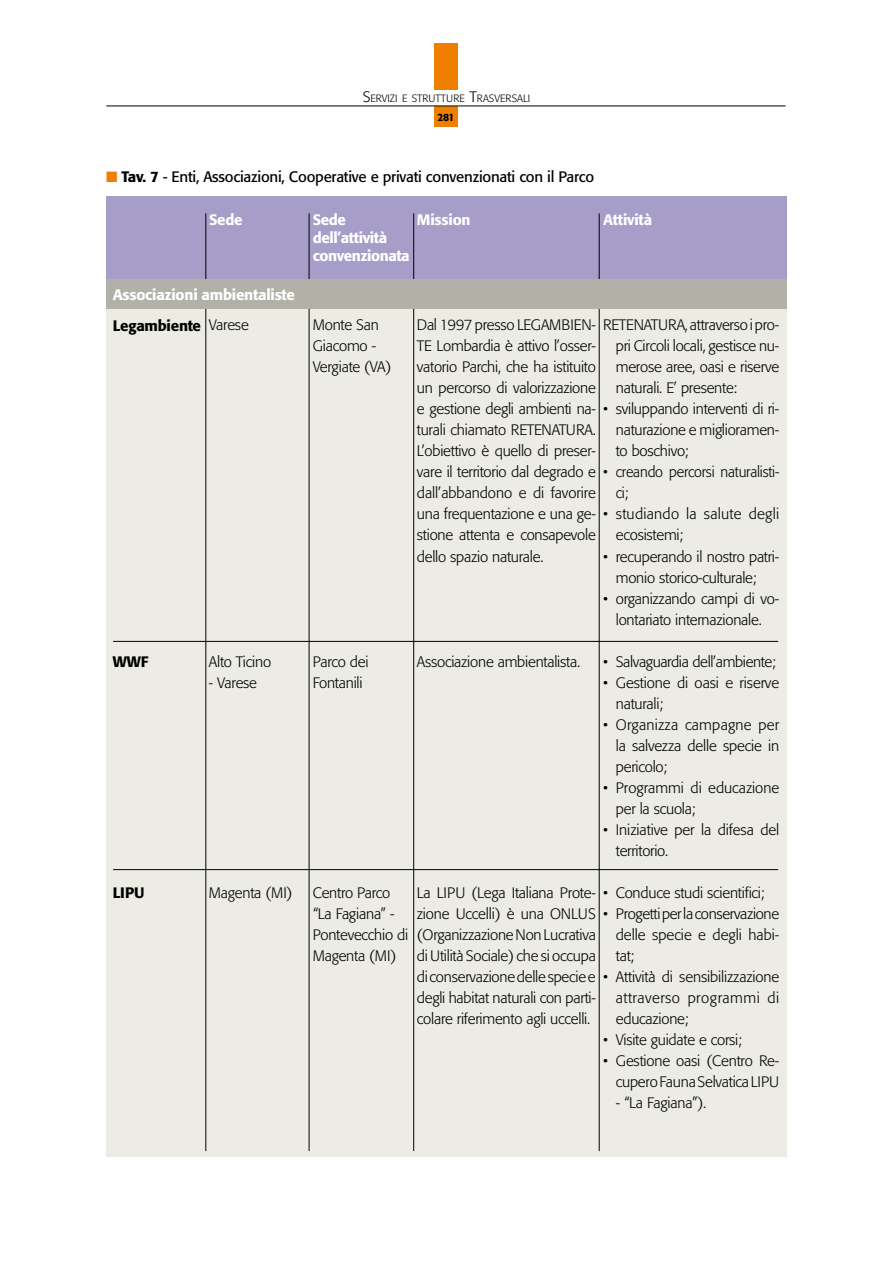
<style>
.page{position:relative;width:893px;height:1263px;background:#fff}
.page>*{position:absolute;margin:0;border:0;box-sizing:border-box;transform-origin:0 0}
.t1{font:300 15px/21px "Formata";letter-spacing:-.015em;color:#000;text-align:justify}
.t2{font:500 15px/18px "Formata";letter-spacing:-.015em;color:#fff}
.t3{font:15px "Formata";letter-spacing:-.015em;color:#000}
.t4{font:300 15px/21px "Formata";letter-spacing:.015em;color:#000}
.t5{font:300 15px/21px "Formata";letter-spacing:-.015em;color:#000;scale:.96 1}
.t6{font:500 15px "Formata";letter-spacing:-.015em;color:#000}
.t7{font:300 10.5px/19.2px "Formata";color:#000;text-align:center}
.s1{font-size:15px}
.s2{font-weight:500}
.s3{color:#ee7f00}
</style>
<div class="page">
<div style="left:434px;top:106px;width:24px;height:21px;background:#ee7f00"></div>
<hr style="left:106px;top:106px;width:679px;height:1px;background:#000">
<div style="left:434px;top:43px;width:24px;height:46px;background:#ee7f00"></div>
<div style="left:106px;top:277px;width:681px;height:880px;background:#ecece5"></div>
<div style="left:106px;top:196px;width:681px;height:83px;background:#a69dc9"></div>
<hr style="left:205px;top:213px;width:1px;height:938px;background:#000">
<hr style="left:309px;top:213px;width:1px;height:938px;background:#000">
<hr style="left:413px;top:213px;width:1px;height:938px;background:#000">
<hr style="left:599px;top:213px;width:1px;height:938px;background:#000">
<div style="left:106px;top:279px;width:681px;height:30px;background:#b2b1a8"></div>
<hr style="left:113px;top:641px;width:665px;height:1px;background:#000">
<hr style="left:113px;top:869px;width:665px;height:1px;background:#000">
<p class="t7" style="left:363px;top:89px;width:169px"><span class="s1">S</span>ERVIZI E STRUTTURE <span class="s1">T</span>RASVERSALI<br><span class="s2">281</span></p>
<p class="t3" style="left:106px;top:168px;width:490px"><span class="s3">■</span> <span class="s2">Tav. 7</span> - Enti, Associazioni, Cooperative e privati convenzionati con il Parco</p>
<p class="t2" style="left:209px;top:211px;width:35px">Sede</p>
<p class="t2" style="left:313px;top:211px;width:35px">Sede</p>
<p class="t2" style="left:417px;top:211px;width:55px">Mission</p>
<p class="t2" style="left:603px;top:211px;width:51px">Attività</p>
<p class="t2" style="left:313px;top:229px;width:98px">dell’attività convenzionata</p>
<p class="t2" style="left:113px;top:286px;width:184px">Associazioni ambientaliste</p>
<p class="t6" style="left:113px;top:317px;width:90px">Legambiente</p>
<p class="t1" style="left:209px;top:315px;width:41px">Varese</p>
<p class="t6" style="left:113px;top:653px;width:37px">WWF</p>
<p class="t1" style="left:209px;top:651px;width:64px">Alto Ticino</p>
<p class="t1" style="left:209px;top:672px;width:50px">- Varese</p>
<p class="t6" style="left:113px;top:884px;width:33px">LIPU</p>
<p class="t1" style="left:209px;top:882px;width:85px">Magenta (MI)</p>
<p class="t1" style="left:313px;top:315px;width:80px;text-align:left">Monte San<br>Giacomo -<br>Vergiate (VA)</p>
<p class="t1" style="left:313px;top:651px;width:57px">Parco dei<br>Fontanili</p>
<p class="t1" style="left:313px;top:882px;width:97px;text-align:left">Centro Parco “La Fagiana” -<br>Pontevecchio di<br>Magenta (MI)</p>
<p class="t1" style="left:417px;top:315px;width:181px">Dal 1997 presso LEGAMBIEN-TE Lombardia è attivo l’osser&shy;vatorio Parchi, che ha istituito un percorso di valorizzazione e gestione degli ambienti na&shy;turali chiamato RETENATURA.<br>L’obiettivo è quello di preser&shy;vare il territorio dal degrado e dall’abbandono e di favorire una frequentazione e una ge&shy;stione attenta e consapevole dello spazio naturale.</p>
<p class="t1" style="left:417px;top:651px;width:165px">Associazione ambientalista.</p>
<p class="t1" style="left:417px;top:882px;width:181px">La LIPU (Lega Italiana Prote&shy;zione Uccelli) è una ONLUS (Organizzazione Non Lucrativa di Utilità Sociale) che si occupa di conservazione delle specie e degli habitat naturali con parti&shy;colare riferimento agli uccelli.</p>
<p class="t1" style="left:616px;top:315px;width:165px;text-indent:-13px">RETENATURA, attraversoipro&shy;pri Circoli locali, gestisce nu&shy;merose aree, oasi e riserve naturali. E’ presente:</p>
<p class="t1" style="left:616px;top:399px;width:165px;text-indent:-13px">• sviluppando interventi di ri&shy;naturazione e miglioramen&shy;to boschivo;</p>
<p class="t5" style="left:616px;top:462px;width:172px;text-indent:-13px">• creando percorsi naturalisti&shy;ci;</p>
<p class="t4" style="left:616px;top:504px;width:165px;text-indent:-13px">• studiando la salute degli ecosistemi;</p>
<p class="t1" style="left:616px;top:546px;width:165px;text-indent:-13px">• recuperando il nostro patri&shy;monio storico-culturale;</p>
<p class="t1" style="left:603px;top:588px;width:178px;text-align:center">• organizzando campi di vo&shy;lontariato internazionale.</p>
<p class="t1" style="left:603px;top:651px;width:174px">• Salvaguardia dell’ambiente;</p>
<p class="t1" style="left:616px;top:672px;width:165px;text-indent:-13px">• Gestione di oasi e riserve naturali;</p>
<p class="t1" style="left:616px;top:714px;width:165px;text-indent:-13px">• Organizza campagne per la salvezza delle specie in pericolo;</p>
<p class="t1" style="left:616px;top:777px;width:165px;text-indent:-13px">• Programmi di educazione per la scuola;</p>
<p class="t1" style="left:616px;top:819px;width:165px;text-indent:-13px">• Iniziative per la difesa del territorio.</p>
<p class="t1" style="left:603px;top:882px;width:163px">• Conduce studi scientifici;</p>
<p class="t1" style="left:616px;top:903px;width:165px;text-indent:-13px">• Progettiperlaconservazione delle specie e degli habi&shy;tat;</p>
<p class="t1" style="left:616px;top:966px;width:165px;text-indent:-13px">• Attività di sensibilizzazione attraverso programmi di educazione;</p>
<p class="t1" style="left:603px;top:1029px;width:140px">• Visite guidate e corsi;</p>
<p class="t1" style="left:603px;top:1050px;width:178px;text-align:right">• Gestione oasi (Centro Re&shy;cuperoFaunaSelvaticaLIPU</p>
<p class="t1" style="left:616px;top:1092px;width:92px">- “La Fagiana”).</p>
</div>
